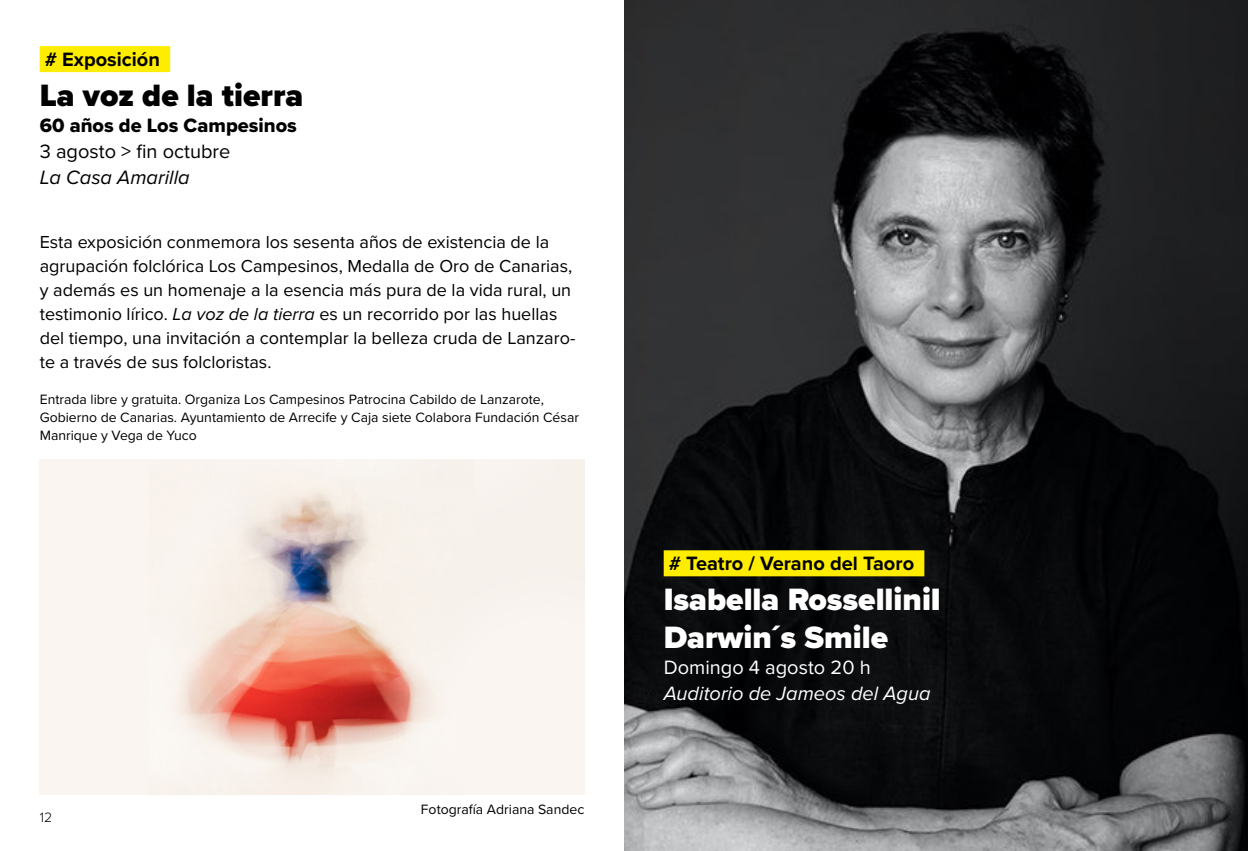
<style>
.page{position:relative;width:1248px;height:851px;background:#fff}
.page>*{position:absolute;margin:0;border:0;box-sizing:border-box;transform-origin:0 0}
.t1{font:900 32px/38px "Proxima Nova";color:#fff}
.t2{font:900 32px "Proxima Nova";color:#000}
.t3{font:700 20px "Proxima Nova";color:#000}
.t4{font:italic 20px "Proxima Nova";color:#fff}
.t5{font:20px "Proxima Nova Extrabld";color:#000}
.t6{font:20px "Proxima Nova";color:#000}
.t7{font:20px "Proxima Nova";color:#fff}
.t8{font:italic 20px "Proxima Nova";color:#000}
.t9{font:18px/24px "Proxima Nova";color:#000}
.t10{font:14px/18px "Proxima Nova";color:#000}
.t11{font:300 14px "Proxima Nova";color:#000}
.s1{font-style:italic}
</style>
<div class="page">
<img style="left:40px;top:460px;width:544px;height:334px">
<div style="left:40px;top:46px;width:130px;height:26px;background:#ffed00"></div>
<img style="left:625px;top:0;width:622px;height:850px">
<div style="left:663px;top:550px;width:261px;height:26px;background:#ffed00"></div>
<p class="t3" style="left:45px;top:44px;width:117px"># Exposición</p>
<h1 class="t2" style="left:40px;top:71px;width:265px">La voz de la tierra</h1>
<p class="t5" style="left:40px;top:110px;width:259px">60 años de Los Campesinos</p>
<p class="t6" style="left:40px;top:136px;width:192px">3 agosto &gt; fin octubre</p>
<p class="t8" style="left:40px;top:162px;width:151px">La Casa Amarilla</p>
<p class="t9" style="left:40px;top:229px;width:537px">Esta exposición conmemora los sesenta años de existencia de la agrupación folclórica Los Campesinos, Medalla de Oro de Canarias, y además es un homenaje a la esencia más pura de la vida rural, un testimonio lírico. <span class="s1">La voz de la tierra</span> es un recorrido por las huellas del tiempo, una invitación a contemplar la belleza cruda de Lanzaro&shy;te a través de sus folcloristas.</p>
<p class="t10" style="left:40px;top:389px;width:541px">Entrada libre y gratuita. Organiza Los Campesinos Patrocina Cabildo de Lanzarote,<br>Gobierno de Canarias. Ayuntamiento de Arrecife y Caja siete Colabora Fundación César<br>Manrique y Vega de Yuco</p>
<p class="t11" style="left:40px;top:807px;width:14px">12</p>
<p class="t10" style="left:421px;top:799px;width:165px">Fotografía Adriana Sandec</p>
<p class="t3" style="left:668px;top:548px;width:247px"># Teatro / Verano del Taoro</p>
<h1 class="t1" style="left:663px;top:579px;width:279px">Isabella RosselliniI<br>Darwin´s Smile</h1>
<p class="t7" style="left:663px;top:652px;width:208px">Domingo 4 agosto 20 h</p>
<p class="t4" style="left:663px;top:678px;width:268px">Auditorio de Jameos del Agua</p>
</div>
